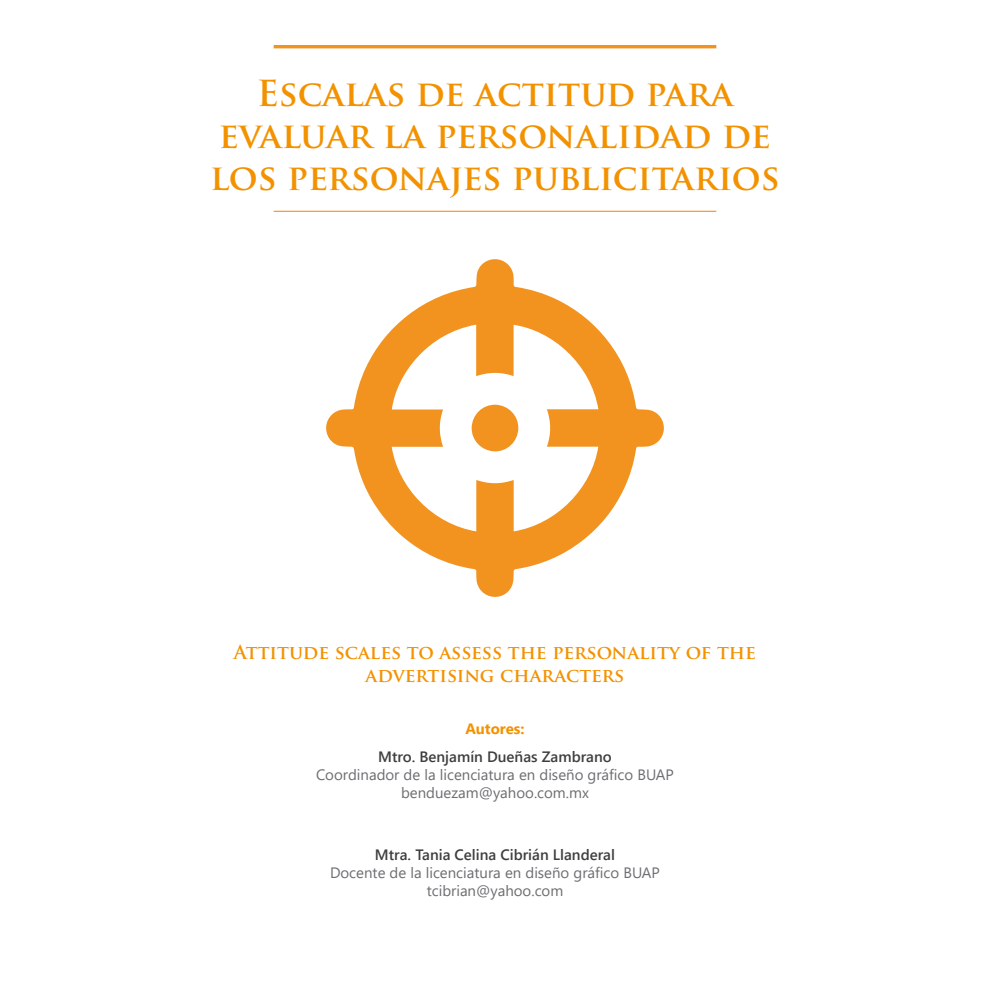
<style>
.page{position:relative;width:990px;height:990px;background:#fff}
.page>*{position:absolute;margin:0;border:0;box-sizing:border-box;transform-origin:0 0}
.t1{font:700 35px/42px "Trajan Pro";color:#f39200}
.t2{font:700 18.75px/22.5px "Trajan Pro";color:#f39200;text-align:center}
.t3{font:15px "Segoe UI";color:#6c6d70}
.t4{font:600 15px "Segoe UI";color:#3e3e3f}
.t5{font:700 15px "Segoe UI";color:#f39200}
</style>
<div class="page">
<hr style="left:274px;top:45px;width:442px;height:3px;background:#f3931f">
<hr style="left:274px;top:211px;width:442px;height:1px;background:#f3931f">
<svg style="left:326px;top:259px;width:338px;height:338px"></svg>
<svg style="left:471px;top:404px;width:48px;height:48px"></svg>
<p class="t1" style="left:257px;top:73px;width:478px">Escalas de actitud para</p>
<p class="t1" style="left:210px;top:115px;width:571px">evaluar la personalidad de los personajes publicitarios</p>
<p class="t2" style="left:234px;top:641px;width:524px">Attitude scales to assess the personality of the advertising characters</p>
<p class="t5" style="left:465px;top:716px;width:61px">Autores:</p>
<p class="t4" style="left:378px;top:745px;width:235px">Mtro. Benjamín Dueñas Zambrano</p>
<p class="t3" style="left:316px;top:763px;width:359px">Coordinador de la licenciatura en diseño gráfico BUAP</p>
<p class="t3" style="left:401px;top:781px;width:189px">benduezam@yahoo.com.mx</p>
<p class="t4" style="left:375px;top:842px;width:242px">Mtra. Tania Celina Cibrián Llanderal</p>
<p class="t3" style="left:330px;top:860px;width:331px">Docente de la licenciatura en diseño gráfico BUAP</p>
<p class="t3" style="left:427px;top:878px;width:138px">tcibrian@yahoo.com</p>
</div>
